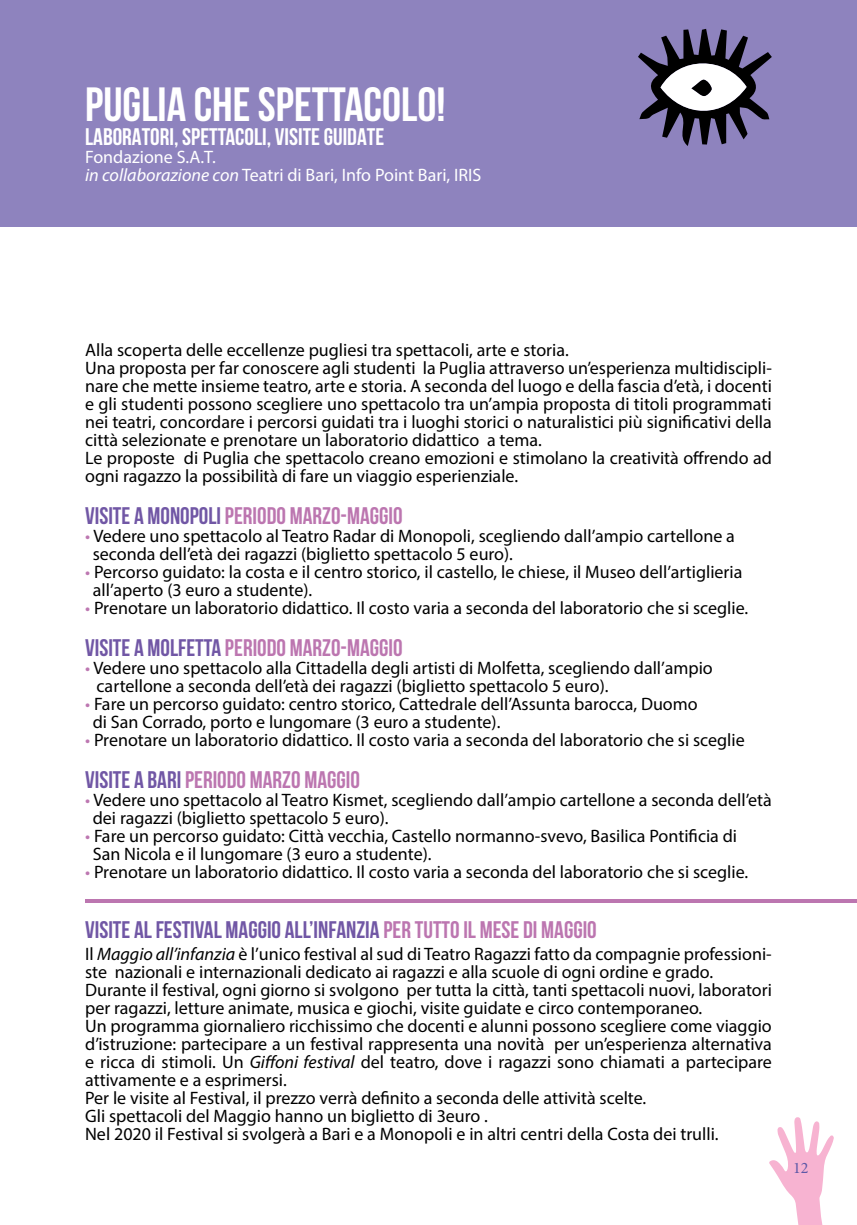
<style>
.page{position:relative;width:857px;height:1225px;background:#fff}
.page>*{position:absolute;margin:0;border:0;box-sizing:border-box;transform-origin:0 0}
.t1{font:700 48px "Bebas Neue";color:#fff}
.t2{font:700 24px "Bebas Neue";color:#bc76b0}
.t3{font:700 24px "Bebas Neue";color:#7157a5}
.t4{font:700 24px "Bebas Neue";color:#fff}
.t5{font:18px/18px "Myriad Pro";color:#000}
.t6{font:18px/18px "Myriad Pro";color:#fff}
.t7{font:16px "Minion Pro";color:#5d59a7}
.s1{font-style:italic}
.s2{color:#7157a5}
.s3{color:#bd77b1}
.s4{color:#bc76b0}
</style>
<div class="page">
<svg style="left:769px;top:1117px;width:64px;height:108px"></svg>
<div style="left:0;top:0;width:856px;height:227px;background:#8e83be"></div>
<svg style="left:638px;top:29px;width:133px;height:117px"></svg>
<svg style="left:691px;top:79px;width:20px;height:17px"></svg>
<hr style="left:85px;top:899px;width:771px;height:3px;background:#bc76b0">
<h1 class="t1" style="left:85px;top:78px;width:362px">PUGLIA CHE SPETTACOLO!</h1>
<h2 class="t4" style="left:85px;top:124px;width:300px">LABORATORI, SPETTACOLI, VISITE GUIDATE</h2>
<p class="t6" style="left:85px;top:148px;width:397px">Fondazione S.A.T.<br><span class="s1">in collaborazione con</span> Teatri di Bari, Info Point Bari, IRIS</p>
<p class="t5" style="left:85px;top:341px;width:688px">Alla scoperta delle eccellenze pugliesi tra spettacoli, arte e storia.<br>Una proposta per far conoscere agli studenti la Puglia attraverso un’esperienza multidiscipli&shy;nare che mette insieme teatro, arte e storia. A seconda del luogo e della fascia d’età, i docenti e gli studenti possono scegliere uno spettacolo tra un’ampia proposta di titoli programmati nei teatri, concordare i percorsi guidati tra i luoghi storici o naturalistici più significativi della città selezionate e prenotare un laboratorio didattico a tema.<br>Le proposte di Puglia che spettacolo creano emozioni e stimolano la creatività offrendo ad ogni ragazzo la possibilità di fare un viaggio esperienziale.</p>
<h2 class="t2" style="left:85px;top:503px;width:319px"><span class="s2">VISITE A MONOPOLI</span> PERIODO MARZO-MAGGIO</h2>
<p class="t5" style="left:93px;top:527px;width:643px;text-indent:-8px"><span class="s3">•</span> Vedere uno spettacolo al Teatro Radar di Monopoli, scegliendo dall’ampio cartellone a seconda dell’età dei ragazzi (biglietto spettacolo 5 euro).</p>
<p class="t5" style="left:93px;top:563px;width:650px;text-indent:-8px"><span class="s3">•</span> Percorso guidato: la costa e il centro storico, il castello, le chiese, il Museo dell’artiglieria all’aperto (3 euro a studente).</p>
<p class="t5" style="left:85px;top:599px;width:664px"><span class="s3">•</span> Prenotare un laboratorio didattico. Il costo varia a seconda del laboratorio che si sceglie.</p>
<h2 class="t2" style="left:85px;top:635px;width:319px"><span class="s2">VISITE A MOLFETTA</span> PERIODO MARZO-MAGGIO</h2>
<p class="t5" style="left:96px;top:659px;width:617px;text-indent:-11px"><span class="s3">•</span> Vedere uno spettacolo alla Cittadella degli artisti di Molfetta, scegliendo dall’ampio cartellone a seconda dell’età dei ragazzi (biglietto spettacolo 5 euro).</p>
<p class="t5" style="left:93px;top:695px;width:606px;text-indent:-8px"><span class="s3">•</span> Fare un percorso guidato: centro storico, Cattedrale dell’Assunta barocca, Duomo di San Corrado, porto e lungomare (3 euro a studente).</p>
<p class="t5" style="left:85px;top:731px;width:660px"><span class="s3">•</span> Prenotare un laboratorio didattico. Il costo varia a seconda del laboratorio che si sceglie</p>
<h2 class="t2" style="left:85px;top:767px;width:276px"><span class="s2">VISITE A BARI</span> PERIODO MARZO MAGGIO</h2>
<p class="t5" style="left:93px;top:791px;width:680px;text-indent:-8px"><span class="s3">•</span> Vedere uno spettacolo al Teatro Kismet, scegliendo dall’ampio cartellone a seconda dell’età dei ragazzi (biglietto spettacolo 5 euro).</p>
<p class="t5" style="left:93px;top:827px;width:645px;text-indent:-8px"><span class="s3">•</span> Fare un percorso guidato: Città vecchia, Castello normanno-svevo, Basilica Pontificia di<br>San Nicola e il lungomare (3 euro a studente).</p>
<p class="t5" style="left:85px;top:863px;width:664px"><span class="s3">•</span> Prenotare un laboratorio didattico. Il costo varia a seconda del laboratorio che si sceglie.</p>
<h2 class="t3" style="left:85px;top:917px;width:513px">VISITE AL FESTIVAL MAGGIO ALL’INFANZIA <span class="s4">PER TUTTO IL MESE DI MAGGIO</span></h2>
<p class="t5" style="left:85px;top:945px;width:688px">Il <span class="s1">Maggio all’infanzia</span> è l’unico festival al sud di Teatro Ragazzi fatto da compagnie professioni&shy;ste nazionali e internazionali dedicato ai ragazzi e alla scuole di ogni ordine e grado.<br>Durante il festival, ogni giorno si svolgono per tutta la città, tanti spettacoli nuovi, laboratori per ragazzi, letture animate, musica e giochi, visite guidate e circo contemporaneo.<br>Un programma giornaliero ricchissimo che docenti e alunni possono scegliere come viaggio d’istruzione: partecipare a un festival rappresenta una novità per un’esperienza alternativa e ricca di stimoli. Un <span class="s1">Giffoni festival</span> del teatro, dove i ragazzi sono chiamati a partecipare attivamente e a esprimersi.<br>Per le visite al Festival, il prezzo verrà definito a seconda delle attività scelte.<br>Gli spettacoli del Maggio hanno un biglietto di 3euro .<br>Nel 2020 il Festival si svolgerà a Bari e a Monopoli e in altri centri della Costa dei trulli.</p>
<p class="t7" style="left:792px;top:1157px;width:17px">12</p>
</div>
